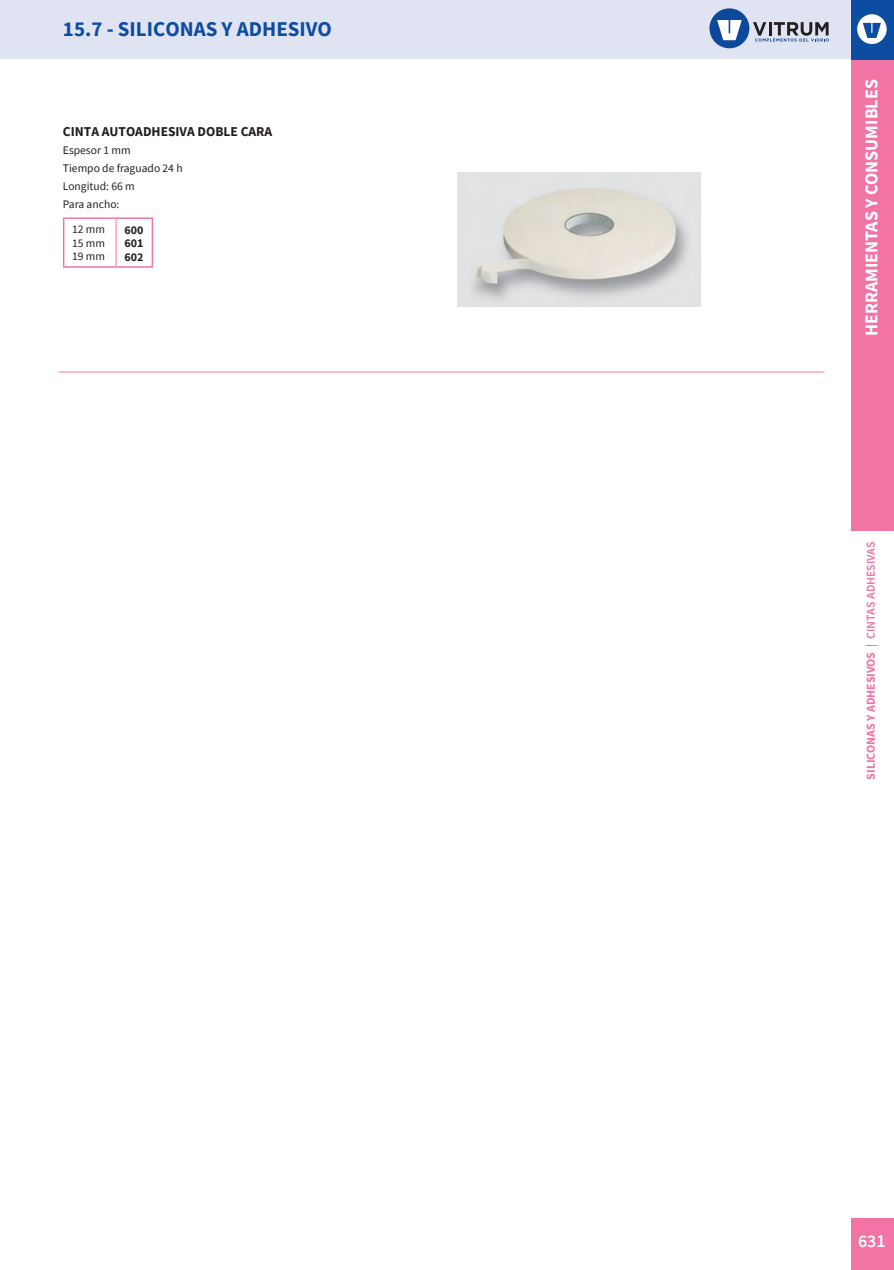
<style>
.page{position:relative;width:894px;height:1270px;background:#fff}
.page>*{position:absolute;margin:0;border:0;box-sizing:border-box;transform-origin:0 0}
.t1{font:700 21px "Source Sans Pro";color:#0d4da1}
.t2{font:700 18px "Source Sans Pro";color:#fff}
.t3{font:600 18px "Source Sans Pro";color:#fff}
.t4{font:700 13.5px "Source Sans Pro";color:#231f20}
.t5{font:700 12px "Source Sans Pro";letter-spacing:-.01em;color:#f174a4}
.t6{font:700 12px/13.5px "Source Sans Pro";color:#231f20;text-align:justify}
.t7{font:11.55px/18px "Source Sans Pro";color:#231f20}
.s1{font-weight:600}
</style>
<div class="page">
<div style="left:851px;top:59px;width:42px;height:472px;background:#f174a4"></div>
<div style="left:851px;top:1217px;width:42px;height:52px;background:#f174a4"></div>
<div style="left:0;top:0;width:892px;height:59px;background:#e0e4f2"></div>
<div style="left:851px;top:0;width:42px;height:59px;background:#0d4da1"></div>
<hr style="left:851px;top:59px;width:42px;height:1px;background:#0d4d9a">
<svg style="left:857px;top:14px;width:29px;height:30px"></svg>
<img style="left:458px;top:172px;width:242px;height:134px">
<hr style="left:116px;top:219px;width:1px;height:47px;background:#f174a4">
<hr style="left:63px;top:217px;width:53px;height:2px;background:#f174a4">
<hr style="left:63px;top:219px;width:1px;height:47px;background:#f174a4">
<hr style="left:116px;top:217px;width:37px;height:2px;background:#f174a4">
<hr style="left:152px;top:219px;width:1px;height:47px;background:#f174a4">
<hr style="left:63px;top:266px;width:53px;height:2px;background:#f174a4">
<hr style="left:116px;top:266px;width:37px;height:2px;background:#f174a4">
<hr style="left:58px;top:371px;width:766px;height:1px;background:#f174a4">
<svg style="left:753px;top:22px;width:75px;height:20px"></svg>
<div style="left:709px;top:8px;width:40px;height:40px;background:#0d499a;border-radius:50%"></div>
<svg style="left:717px;top:20px;width:24px;height:20px"></svg>
<h1 class="t1" style="left:63px;top:15px;width:270px">15.7 - SILICONAS Y ADHESIVO</h1>
<p class="t4" style="left:63px;top:123px;width:211px">CINTA AUTOADHESIVA DOBLE CARA</p>
<p class="t7" style="left:63px;top:141px;width:121px">Espesor 1 mm<br>Tiempo de fraguado 24 h<br>Longitud: 66 m<br>Para ancho:</p>
<p class="t7" style="left:72px;top:222px;width:34px;line-height:13.5px;text-align:justify">12 mm 15 mm 19 mm</p>
<p class="t6" style="left:125px;top:222px;width:21px">600<br>601<br>602</p>
<h2 class="t2" style="left:859px;top:336px;width:258px;rotate:-90deg">HERRAMIENTAS Y CONSUMIBLES</h2>
<p class="t5" style="left:862px;top:779px;width:239px;rotate:-90deg">SILICONAS Y ADHESIVOS <span class="s1">| CINTAS ADHESIVAS</span></p>
<h2 class="t3" style="left:857px;top:1228px;width:29px">631</h2>
</div>
